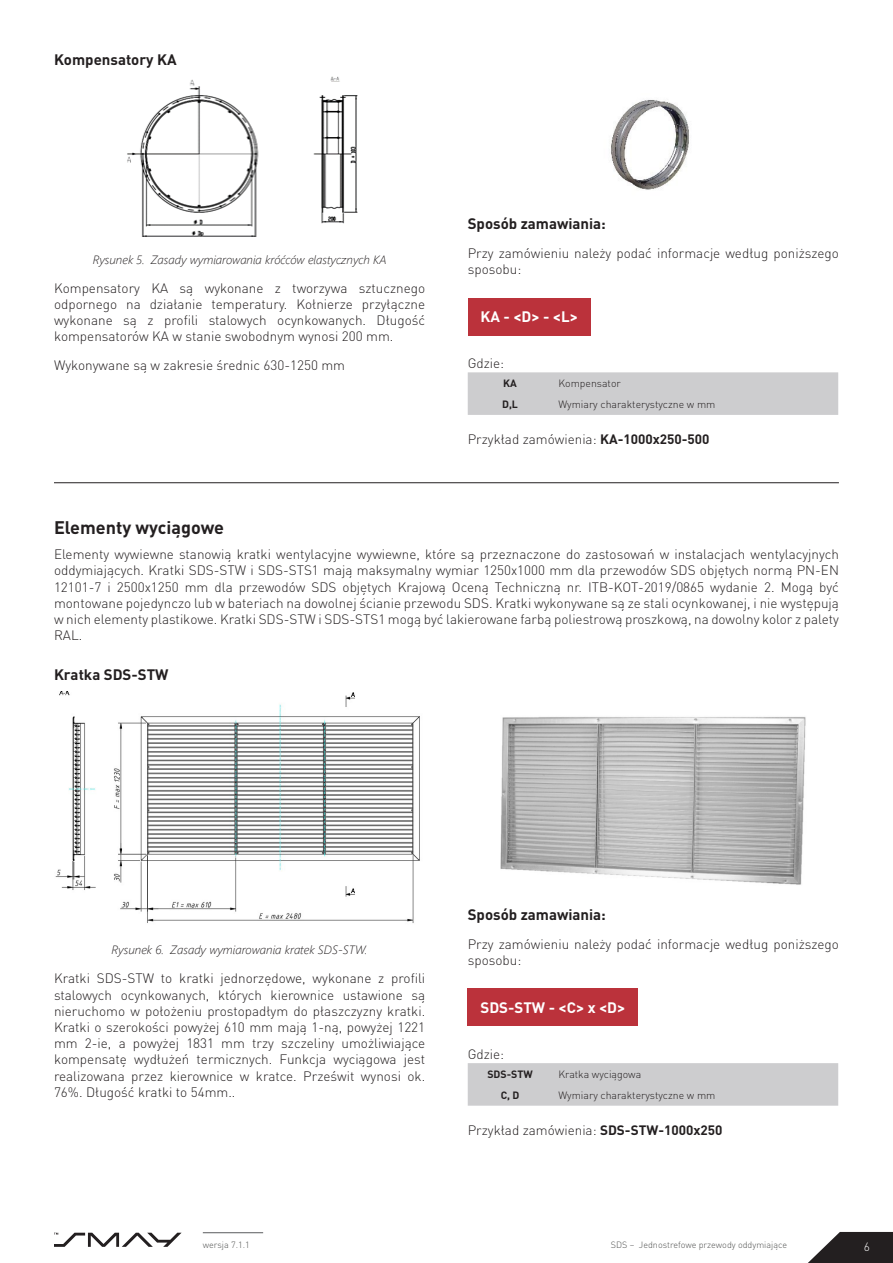
<style>
.page{position:relative;width:893px;height:1263px;background:#fff}
.page>*{position:absolute;margin:0;border:0;box-sizing:border-box;transform-origin:0 0}
.t1{font:700 18px "DIN Pro";color:#231f20}
.t2{font:700 15px "DIN Pro";color:#231f20}
.t3{font:700 15px "DIN Pro";color:#fff}
.t4{font:300 13.5px/16.2px "DIN Pro";color:#231f20;text-align:justify}
.t5{font:italic 300 12px "Segoe UI";color:#231f20}
.t6{font:300 12px "DIN Pro";color:#fff}
.t7{font:300 10.5px "DIN Pro";color:#231f20}
.t8{font:700 10.5px "DIN Pro";color:#231f20}
.t9{font:300 9px "DIN Pro";color:#515251}
.s1{font-weight:700}
</style>
<div class="page">
<svg style="left:808px;top:1232px;width:85px;height:31px"></svg>
<hr style="left:203px;top:1232px;width:60px;height:1px;background:#6c6d70">
<svg style="left:54px;top:1233px;width:127px;height:14px"></svg>
<img style="left:127px;top:77px;width:230px;height:159px">
<div style="left:468px;top:298px;width:123px;height:37px;background:#bb323b"></div>
<img style="left:611px;top:99px;width:78px;height:91px">
<div style="left:468px;top:372px;width:370px;height:43px;background:#cdcdcf"></div>
<hr style="left:54px;top:482px;width:785px;height:1px;background:#231f20">
<img style="left:55px;top:691px;width:365px;height:232px">
<div style="left:468px;top:989px;width:170px;height:37px;background:#bb323b"></div>
<img style="left:500px;top:717px;width:306px;height:168px">
<div style="left:468px;top:1063px;width:370px;height:43px;background:#cdcdcf"></div>
<p class="t2" style="left:54px;top:50px;width:124px">Kompensatory KA</p>
<p class="t5" style="left:93px;top:248px;width:295px">Rysunek 5. Zasady wymiarowania króćców elastycznych KA</p>
<p class="t4" style="left:54px;top:279px;width:373px">Kompensatory KA są wykonane z tworzywa sztucznego odpornego na działanie temperatury. Kołnierze przyłączne wykonane są z profili stalowych ocynkowanych. Długość kompensatorów KA w stanie swobodnym wynosi 200 mm.</p>
<p class="t4" style="left:54px;top:357px;width:293px">Wykonywane są w zakresie średnic 630-1250 mm</p>
<p class="t2" style="left:468px;top:214px;width:140px">Sposób zamawiania:</p>
<p class="t4" style="left:468px;top:245px;width:373px">Przy zamówieniu należy podać informacje według poniższego sposobu:</p>
<p class="t3" style="left:480px;top:306px;width:99px">KA - &lt;D&gt; - &lt;L&gt;</p>
<p class="t4" style="left:468px;top:355px;width:38px">Gdzie:</p>
<p class="t8" style="left:503px;top:376px;width:15px">KA</p>
<p class="t7" style="left:558px;top:376px;width:64px">Kompensator</p>
<p class="t8" style="left:502px;top:397px;width:17px">D,L</p>
<p class="t7" style="left:558px;top:397px;width:159px">Wymiary charakterystyczne w mm</p>
<p class="t4" style="left:468px;top:430px;width:243px">Przykład zamówienia: <span class="s1">KA-1000x250-500</span></p>
<h1 class="t1" style="left:54px;top:516px;width:172px">Elementy wyciągowe</h1>
<p class="t4" style="left:54px;top:546px;width:786px">Elementy wywiewne stanowią kratki wentylacyjne wywiewne, które są przeznaczone do zastosowań w instalacjach wentylacyjnych oddymiających. Kratki SDS-STW i SDS-STS1 mają maksymalny wymiar 1250x1000 mm dla przewodów SDS objętych normą PN‑ EN 12101-7 i 2500x1250 mm dla przewodów SDS objętych Krajową Oceną Techniczną nr. ITB-KOT-2019/0865 wydanie 2. Mogą być montowane pojedynczo lub w bateriach na dowolnej ścianie przewodu SDS. Kratki wykonywane są ze stali ocynkowanej, i nie występują w nich elementy plastikowe. Kratki SDS-STW i SDS-STS1 mogą być lakierowane farbą poliestrową proszkową, na dowolny kolor z palety RAL.</p>
<p class="t2" style="left:54px;top:664px;width:116px">Kratka SDS-STW</p>
<p class="t5" style="left:112px;top:939px;width:257px">Rysunek 6. Zasady wymiarowania kratek SDS-STW.</p>
<p class="t4" style="left:54px;top:970px;width:373px">Kratki SDS-STW to kratki jednorzędowe, wykonane z profili stalowych ocynkowanych, których kierownice ustawione są nieruchomo w położeniu prostopadłym do płaszczyzny kratki.<br>Kratki o szerokości powyżej 610 mm mają 1-ną, powyżej 1221 mm 2-ie, a powyżej 1831 mm trzy szczeliny umożliwiające kompensatę wydłużeń termicznych. Funkcja wyciągowa jest realizowana przez kierownice w kratce. Prześwit wynosi ok.<br>76%. Długość kratki to 54mm..</p>
<p class="t2" style="left:468px;top:904px;width:140px">Sposób zamawiania:</p>
<p class="t4" style="left:468px;top:935px;width:373px">Przy zamówieniu należy podać informacje według poniższego sposobu:</p>
<p class="t3" style="left:480px;top:997px;width:146px">SDS-STW - &lt;C&gt; x &lt;D&gt;</p>
<p class="t4" style="left:468px;top:1045px;width:38px">Gdzie:</p>
<p class="t8" style="left:487px;top:1067px;width:47px">SDS-STW</p>
<p class="t7" style="left:558px;top:1067px;width:84px">Kratka wyciągowa</p>
<p class="t8" style="left:501px;top:1088px;width:20px">C, D</p>
<p class="t7" style="left:558px;top:1088px;width:159px">Wymiary charakterystyczne w mm</p>
<p class="t4" style="left:468px;top:1121px;width:256px">Przykład zamówienia: <span class="s1">SDS-STW-1000x250</span></p>
<p class="t9" style="left:203px;top:1239px;width:48px">wersja 7.1.1</p>
<p class="t9" style="left:611px;top:1239px;width:178px">SDS – Jednostrefowe przewody oddymiające</p>
<p class="t6" style="left:864px;top:1238px;width:8px">6</p>
</div>
